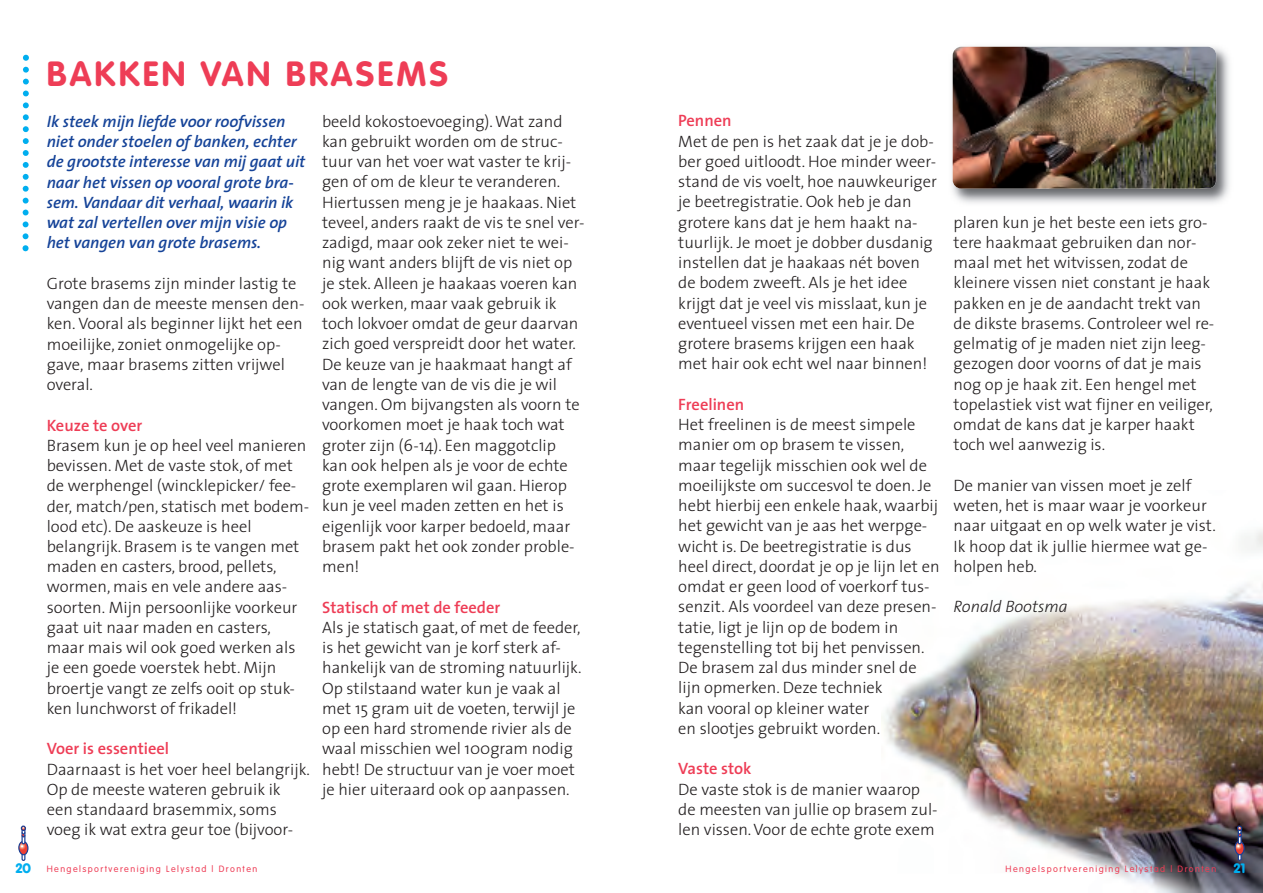
<style>
.page{position:relative;width:1263px;height:893px;background:#fff}
.page>*{position:absolute;margin:0;border:0;box-sizing:border-box;transform-origin:0 0}
.t1{font:700 34.5px "VAG Rounded";letter-spacing:.09em;color:#ee3d56}
.t2{font:300 16.5px/20.2px "The Sans";color:#231f20}
.t3{font:italic 600 16.5px/20.2px "Thesis Sans";color:#154398}
.t4{font:600 16.5px "Thesis Sans";color:#ee3d56}
.t5{font:italic 300 16.5px "The Sans";color:#231f20}
.t6{font:900 13.5px "VAG Rounded";color:#00aeef}
.t7{font:300 9px "VAG Rounded";letter-spacing:.16em;color:#ee3d56}
.s1{font-weight:900;font-size:13.5px;color:#00aeef}
</style>
<div class="page">
<img style="left:882px;top:530px;width:381px;height:363px">
<div style="left:1238px;top:845px;width:4px;height:16px;border:1px solid #1b3f94"></div>
<svg style="left:1235px;top:841px;width:9px;height:14px"></svg>
<div style="left:1234px;top:841px;width:11px;height:14px;border:1px solid #1b3f94;border-radius:50%"></div>
<div style="left:1238px;top:828px;width:4px;height:16px;border:1px solid #1b3f94"></div>
<svg style="left:1237px;top:825px;width:5px;height:13px"></svg>
<div style="left:22px;top:845px;width:3px;height:16px;border:1px solid #1b3f94"></div>
<svg style="left:19px;top:841px;width:9px;height:14px"></svg>
<div style="left:18px;top:841px;width:11px;height:14px;border:1px solid #1b3f94;border-radius:50%"></div>
<div style="left:22px;top:828px;width:3px;height:16px;border:1px solid #1b3f94"></div>
<svg style="left:21px;top:825px;width:5px;height:13px"></svg>
<svg style="left:23px;top:54px;width:6px;height:198px"></svg>
<img style="left:952px;top:46px;width:278px;height:157px">
<img style="left:953px;top:47px;width:263px;height:142px;border-radius:9px">
<h1 class="t1" style="left:47px;top:60px;width:403px">BAKKEN VAN BRASEMS</h1>
<p class="t3" style="left:47px;top:113px;width:260px">Ik steek mijn liefde voor roofvissen niet onder stoelen of banken, echter de grootste interesse van mij gaat uit naar het vissen op vooral grote bra&shy;sem. Vandaar dit verhaal, waarin ik wat zal vertellen over mijn visie op het vangen van grote brasems.</p>
<p class="t2" style="left:47px;top:275px;width:259px">Grote brasems zijn minder lastig te vangen dan de meeste mensen den&shy;ken. Vooral als beginner lijkt het een moeilijke, zoniet onmogelijke op&shy;gave, maar brasems zitten vrijwel overal.</p>
<p class="t4" style="left:47px;top:418px;width:97px">Keuze te over</p>
<p class="t2" style="left:47px;top:437px;width:264px">Brasem kun je op heel veel manieren bevissen. Met de vaste stok, of met de werphengel (wincklepicker/ fee&shy;der, match/pen, statisch met bodem&shy;lood etc). De aaskeuze is heel belangrijk. Brasem is te vangen met maden en casters, brood, pellets, wormen, mais en vele andere aas&shy;soorten. Mijn persoonlijke voorkeur gaat uit naar maden en casters, maar mais wil ook goed werken als je een goede voerstek hebt. Mijn broertje vangt ze zelfs ooit op stuk&shy;ken lunchworst of frikadel!</p>
<p class="t4" style="left:47px;top:742px;width:124px">Voer is essentieel</p>
<p class="t2" style="left:47px;top:761px;width:265px">Daarnaast is het voer heel belangrijk.<br>Op de meeste wateren gebruik ik een standaard brasemmix, soms voeg ik wat extra geur toe (bijvoor-</p>
<p class="t2" style="left:322px;top:113px;width:264px">beeld kokostoevoeging). Wat zand kan gebruikt worden om de struc&shy;tuur van het voer wat vaster te krij&shy;gen of om de kleur te veranderen.<br>Hiertussen meng je je haakaas. Niet teveel, anders raakt de vis te snel ver&shy;zadigd, maar ook zeker niet te wei&shy;nig want anders blijft de vis niet op je stek. Alleen je haakaas voeren kan ook werken, maar vaak gebruik ik toch lokvoer omdat de geur daarvan zich goed verspreidt door het water.<br>De keuze van je haakmaat hangt af van de lengte van de vis die je wil vangen. Om bijvangsten als voorn te voorkomen moet je haak toch wat groter zijn (6-14). Een maggotclip kan ook helpen als je voor de echte grote exemplaren wil gaan. Hierop kun je veel maden zetten en het is eigenlijk voor karper bedoeld, maar brasem pakt het ook zonder proble&shy;men!</p>
<p class="t4" style="left:322px;top:600px;width:180px">Statisch of met de feeder</p>
<p class="t2" style="left:322px;top:619px;width:261px">Als je statisch gaat, of met de feeder, is het gewicht van je korf sterk af&shy;hankelijk van de stroming natuurlijk.<br>Op stilstaand water kun je vaak al met 15 gram uit de voeten, terwijl je op een hard stromende rivier als de waal misschien wel 100gram nodig hebt! De structuur van je voer moet je hier uiteraard ook op aanpassen.</p>
<p class="t4" style="left:678px;top:114px;width:55px">Pennen</p>
<p class="t2" style="left:678px;top:133px;width:260px">Met de pen is het zaak dat je je dob&shy;ber goed uitloodt. Hoe minder weer&shy;stand de vis voelt, hoe nauwkeuriger je beetregistratie. Ook heb je dan grotere kans dat je hem haakt na&shy;tuurlijk. Je moet je dobber dusdanig instellen dat je haakaas nét boven de bodem zweeft. Als je het idee krijgt dat je veel vis misslaat, kun je eventueel vissen met een hair. De grotere brasems krijgen een haak met hair ook echt wel naar binnen!</p>
<p class="t4" style="left:678px;top:398px;width:67px">Freelinen</p>
<p class="t2" style="left:678px;top:416px;width:263px">Het freelinen is de meest simpele manier om op brasem te vissen, maar tegelijk misschien ook wel de moeilijkste om succesvol te doen. Je hebt hierbij een enkele haak, waarbij het gewicht van je aas het werpge&shy;wicht is. De beetregistratie is dus heel direct, doordat je op je lijn let en omdat er geen lood of voerkorf tus&shy;senzit. Als voordeel van deze presen&shy;tatie, ligt je lijn op de bodem in tegenstelling tot bij het penvissen.<br>De brasem zal dus minder snel de lijn opmerken. Deze techniek<br>kan vooral op kleiner water<br>en slootjes gebruikt worden.</p>
<p class="t4" style="left:678px;top:762px;width:75px">Vaste stok</p>
<p class="t2" style="left:678px;top:781px;width:261px">De vaste stok is de manier waarop de meesten van jullie op brasem zul&shy;len vissen. Voor de echte grote exem</p>
<p class="t2" style="left:954px;top:214px;width:262px">plaren kun je het beste een iets gro&shy;tere haakmaat gebruiken dan nor&shy;maal met het witvissen, zodat de kleinere vissen niet constant je haak pakken en je de aandacht trekt van de dikste brasems. Controleer wel re&shy;gelmatig of je maden niet zijn leeg&shy;gezogen door voorns of dat je mais nog op je haak zit. Een hengel met topelastiek vist wat fijner en veiliger, omdat de kans dat je karper haakt toch wel aanwezig is.</p>
<p class="t2" style="left:954px;top:477px;width:264px">De manier van vissen moet je zelf weten, het is maar waar je voorkeur naar uitgaat en op welk water je vist.<br>Ik hoop dat ik jullie hiermee wat ge&shy;holpen heb.</p>
<p class="t5" style="left:954px;top:600px;width:115px">Ronald Bootsma</p>
<p class="t7" style="left:16px;top:865px;width:243px"><span class="s1">20</span> Hengelsportvereniging Lelystad | Dronten</p>
<p class="t7" style="left:1005px;top:865px;width:212px">Hengelsportvereniging Lelystad | Dronten</p>
<p class="t6" style="left:1234px;top:863px;width:13px">21</p>
</div>
